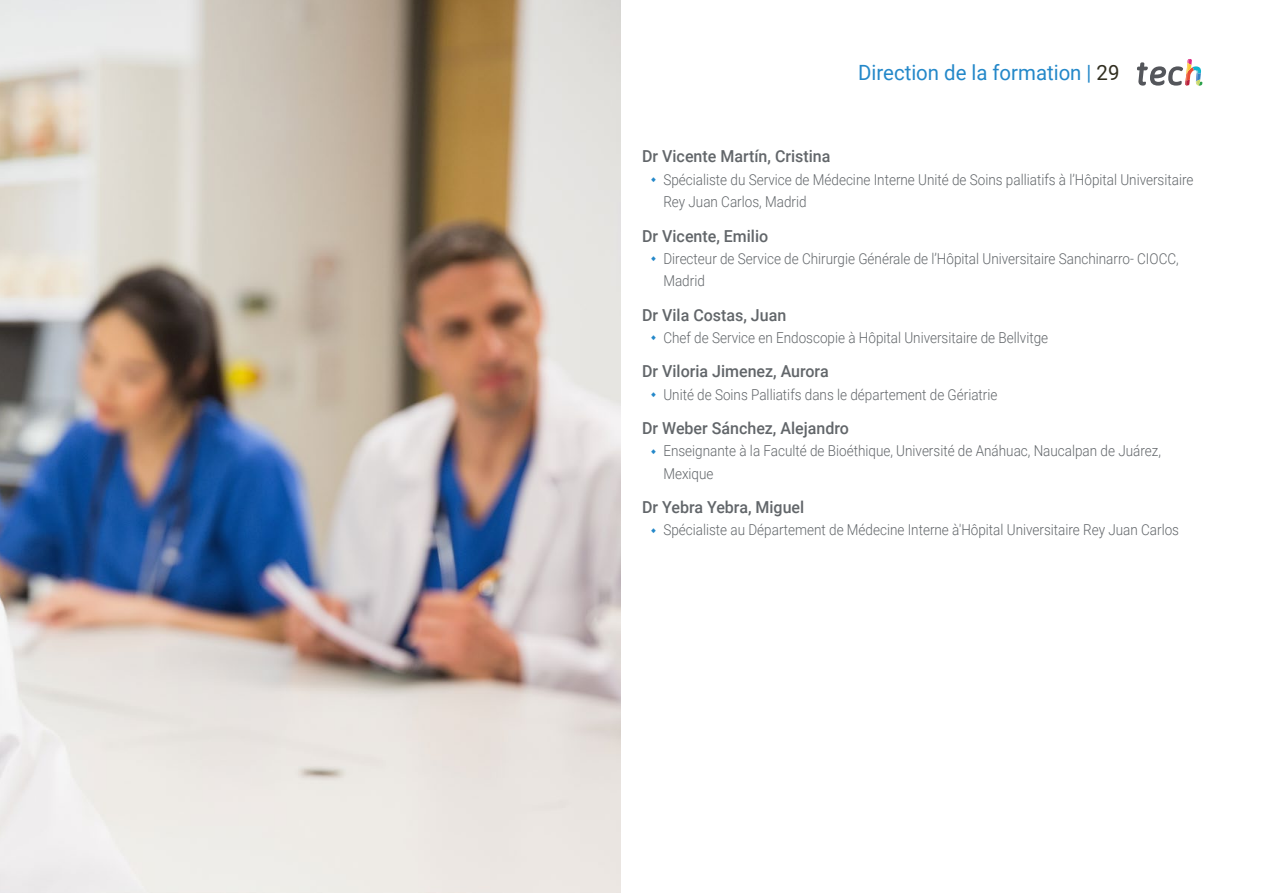
<style>
.page{position:relative;width:1263px;height:893px;background:#fff}
.page>*{position:absolute;margin:0;border:0;box-sizing:border-box;transform-origin:0 0}
.t1{font:21px "Roboto";color:#2488c9}
.t2{font:500 16.5px "Roboto";color:#62666a}
.t3{font:300 15px/22.5px "Roboto";color:#62666a;scale:.9 1}
.s1{color:#312e20}
</style>
<div class="page">
<svg style="left:1137px;top:59px;width:65px;height:27px"></svg>
<img style="left:0;top:0;width:621px;height:893px">
<h1 class="t1" style="left:858px;top:57px;width:263px">Direction de la formation | <span class="s1">29</span></h1>
<p class="t2" style="left:642px;top:145px;width:190px">Dr Vicente Martín, Cristina</p>
<p class="t3" style="left:663px;top:168px;width:590px">Spécialiste du Service de Médecine Interne Unité de Soins palliatifs à l’Hôpital Universitaire<br>Rey Juan Carlos, Madrid</p>
<p class="t2" style="left:642px;top:224px;width:128px">Dr Vicente, Emilio</p>
<p class="t3" style="left:663px;top:247px;width:574px">Directeur de Service de Chirurgie Générale de l’Hôpital Universitaire Sanchinarro- CIOCC,<br>Madrid</p>
<p class="t2" style="left:642px;top:303px;width:146px">Dr Vila Costas, Juan</p>
<p class="t3" style="left:663px;top:326px;width:429px">Chef de Service en Endoscopie à Hôpital Universitaire de Bellvitge</p>
<p class="t2" style="left:642px;top:360px;width:188px">Dr Viloria Jimenez, Aurora</p>
<p class="t3" style="left:663px;top:383px;width:373px">Unité de Soins Palliatifs dans le département de Gériatrie</p>
<p class="t2" style="left:642px;top:416px;width:208px">Dr Weber Sánchez, Alejandro</p>
<p class="t3" style="left:663px;top:439px;width:554px">Enseignante à la Faculté de Bioéthique, Université de Anáhuac, Naucalpan de Juárez,<br>Mexique</p>
<p class="t2" style="left:642px;top:496px;width:164px">Dr Yebra Yebra, Miguel</p>
<p class="t3" style="left:663px;top:518px;width:574px">Spécialiste au Département de Médecine Interne à'Hôpital Universitaire Rey Juan Carlos</p>
</div>
